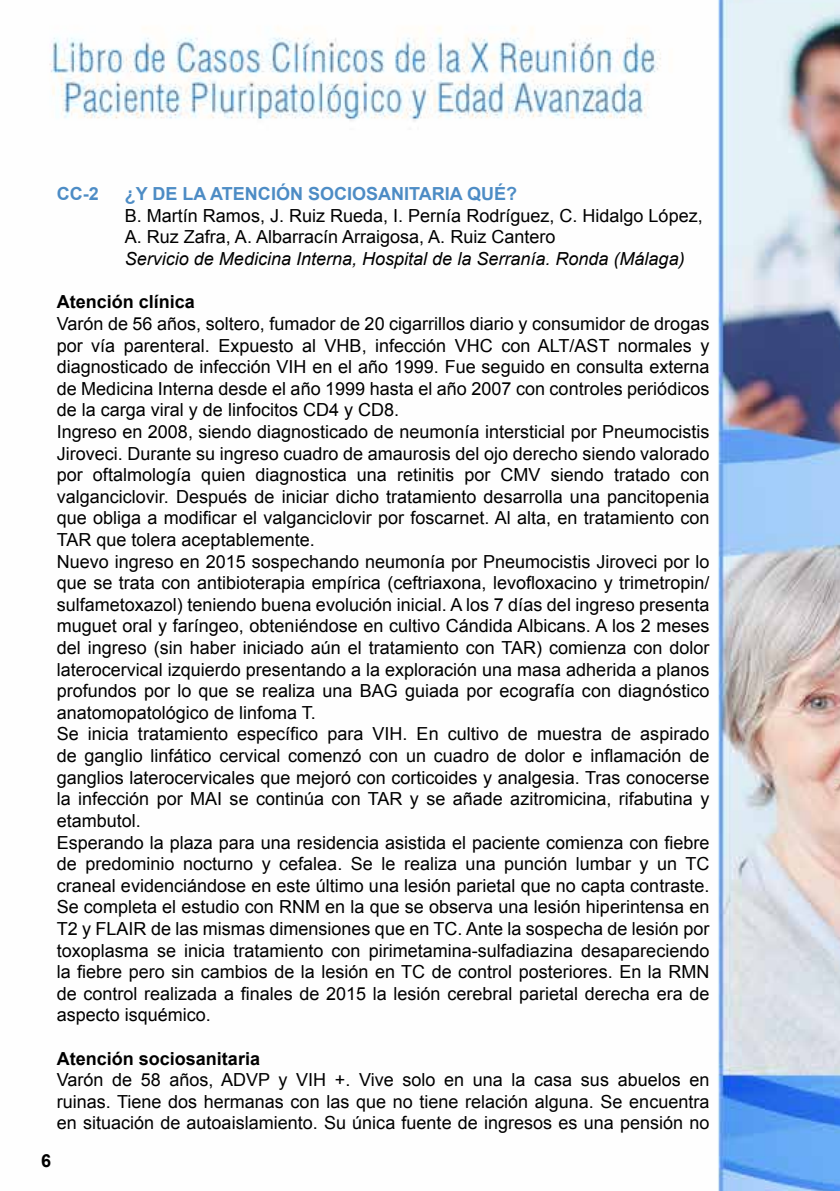
<style>
.page{position:relative;width:840px;height:1191px;background:#fff}
.page>*{position:absolute;margin:0;border:0;box-sizing:border-box;transform-origin:0 0}
.t1{font:18px/21.6px "Arial";color:#000}
.t2{font:italic 18px "Arial";color:#000}
.t3{font:700 18px "Arial";color:#000}
.t4{font:700 18px "Arial";color:#4d8cc5}
</style>
<div class="page">
<img style="left:49px;top:0;width:790px;height:1191px">
<p class="t4" style="left:57px;top:182px;width:43px">CC-2</p>
<p class="t4" style="left:125px;top:182px;width:394px">¿Y DE LA ATENCIÓN SOCIOSANITARIA QUÉ?</p>
<p class="t1" style="left:125px;top:205px;width:579px">B. Martín Ramos, J. Ruiz Rueda, I. Pernía Rodríguez, C. Hidalgo López,<br>A. Ruz Zafra, A. Albarracín Arraigosa, A. Ruiz Cantero</p>
<p class="t2" style="left:125px;top:247px;width:561px">Servicio de Medicina Interna, Hospital de la Serranía. Ronda (Málaga)</p>
<p class="t3" style="left:57px;top:290px;width:140px">Atención clínica</p>
<p class="t1" style="left:57px;top:313px;width:653px">Varón de 56 años, soltero, fumador de 20 cigarrillos diario y consumidor de drogas por vía parenteral. Expuesto al VHB, infección VHC con ALT/AST normales y diagnosticado de infección VIH en el año 1999. Fue seguido en consulta externa de Medicina Interna desde el año 1999 hasta el año 2007 con controles periódicos de la carga viral y de linfocitos CD4 y CD8.<br>Ingreso en 2008, siendo diagnosticado de neumonía intersticial por Pneumocistis Jiroveci. Durante su ingreso cuadro de amaurosis del ojo derecho siendo valorado por oftalmología quien diagnostica una retinitis por CMV siendo tratado con valganciclovir. Después de iniciar dicho tratamiento desarrolla una pancitopenia que obliga a modificar el valganciclovir por foscarnet. Al alta, en tratamiento con TAR que tolera aceptablemente.<br>Nuevo ingreso en 2015 sospechando neumonía por Pneumocistis Jiroveci por lo que se trata con antibioterapia empírica (ceftriaxona, levofloxacino y trimetropin/ sulfametoxazol) teniendo buena evolución inicial. A los 7 días del ingreso presenta muguet oral y faríngeo, obteniéndose en cultivo Cándida Albicans. A los 2 meses del ingreso (sin haber iniciado aún el tratamiento con TAR) comienza con dolor laterocervical izquierdo presentando a la exploración una masa adherida a planos profundos por lo que se realiza una BAG guiada por ecografía con diagnóstico anatomopatológico de linfoma T.<br>Se inicia tratamiento específico para VIH. En cultivo de muestra de aspirado de ganglio linfático cervical comenzó con un cuadro de dolor e inflamación de ganglios laterocervicales que mejoró con corticoides y analgesia. Tras conocerse la infección por MAI se continúa con TAR y se añade azitromicina, rifabutina y etambutol.<br>Esperando la plaza para una residencia asistida el paciente comienza con fiebre de predominio nocturno y cefalea. Se le realiza una punción lumbar y un TC craneal evidenciándose en este último una lesión parietal que no capta contraste.<br>Se completa el estudio con RNM en la que se observa una lesión hiperintensa en T2 y FLAIR de las mismas dimensiones que en TC. Ante la sospecha de lesión por toxoplasma se inicia tratamiento con pirimetamina-sulfadiazina desapareciendo la fiebre pero sin cambios de la lesión en TC de control posteriores. En la RMN de control realizada a finales de 2015 la lesión cerebral parietal derecha era de aspecto isquémico.</p>
<p class="t3" style="left:57px;top:1046px;width:205px">Atención sociosanitaria</p>
<p class="t1" style="left:57px;top:1069px;width:653px;text-align:justify">Varón de 58 años, ADVP y VIH +. Vive solo en una la casa sus abuelos en ruinas. Tiene dos hermanas con las que no tiene relación alguna. Se encuentra en situación de autoaislamiento. Su única fuente de ingresos es una pensión no</p>
<p class="t3" style="left:41px;top:1149px;width:12px">6</p>
</div>
